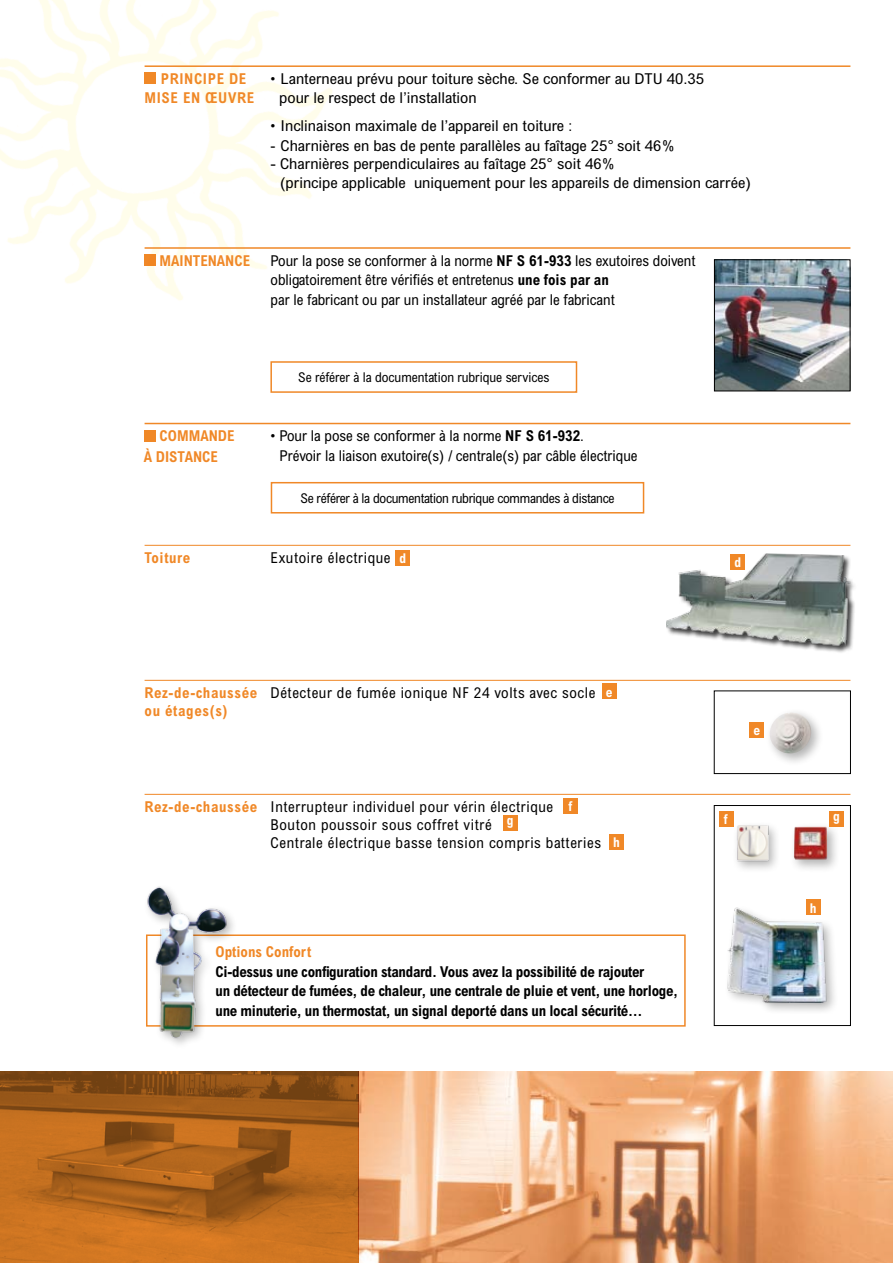
<style>
.page{position:relative;width:893px;height:1263px;background:#fff}
.page>*{position:absolute;margin:0;border:0;box-sizing:border-box;transform-origin:0 0}
.t1{font:condensed 15px/19.5px "Arial";color:#000}
.t2{font:condensed 15px/18px "Arial";letter-spacing:.04em;color:#000}
.t3{font:700 condensed 15px/19.5px "Arial";letter-spacing:-.02em;color:#000}
.t4{font:condensed 15px/19.5px "Arial";color:#000;scale:1.1 1}
.t5{font:700 condensed 15px "Arial";color:#f08827}
.t6{font:700 condensed 15px "Arial";letter-spacing:.04em;color:#f08827}
.t7{font:condensed 13.5px "Arial";letter-spacing:-.02em;color:#000}
.t8{font:condensed 13.5px "Arial";color:#000}
.t9{font:700 condensed 13.5px "Arial";color:#fff}
.s1{font-weight:700}
.s2{font-weight:700;color:#f08827}
</style>
<div class="page">
<div style="left:146px;top:934px;width:540px;height:93px;border:2px solid #f08827"></div>
<img style="left:146px;top:886px;width:150px;height:158px">
<img style="left:0;top:0;width:332px;height:300px">
<hr style="left:145px;top:65px;width:705px;height:2px;background:#f08827">
<hr style="left:145px;top:247px;width:705px;height:2px;background:#f08827">
<hr style="left:145px;top:423px;width:705px;height:1px;background:#f08827">
<hr style="left:145px;top:545px;width:705px;height:1px;background:#f08827">
<hr style="left:145px;top:680px;width:705px;height:1px;background:#f08827">
<hr style="left:145px;top:794px;width:705px;height:1px;background:#f08827">
<div style="left:145px;top:73px;width:11px;height:11px;background:#f08827"></div>
<div style="left:145px;top:254px;width:11px;height:12px;background:#f08827"></div>
<div style="left:145px;top:430px;width:11px;height:11px;background:#f08827"></div>
<img style="left:0;top:1071px;width:893px;height:192px">
<img style="left:716px;top:261px;width:132px;height:128px">
<div style="left:714px;top:259px;width:136px;height:132px;border:1px solid #000"></div>
<div style="left:270px;top:361px;width:307px;height:32px;border:2px solid #f08827"></div>
<div style="left:271px;top:482px;width:373px;height:31px;border:2px solid #f08827"></div>
<div style="left:395px;top:550px;width:15px;height:16px;background:#f08827"></div>
<div style="left:563px;top:798px;width:15px;height:16px;background:#f08827"></div>
<div style="left:732px;top:820px;width:108px;height:53px;background:#000;opacity:.3"></div>
<img style="left:823px;top:827px;width:4px;height:33px">
<img style="left:688px;top:793px;width:135px;height:99px">
<div style="left:765px;top:708px;width:59px;height:58px;background:#000;opacity:.3"></div>
<img style="left:770px;top:712px;width:41px;height:41px">
<img style="left:727px;top:907px;width:108px;height:104px">
<div style="left:714px;top:805px;width:137px;height:221px;border:1px solid #000"></div>
<div style="left:714px;top:690px;width:137px;height:84px;border:1px solid #000"></div>
<div style="left:602px;top:684px;width:15px;height:15px;background:#f08827"></div>
<div style="left:749px;top:722px;width:15px;height:16px;background:#f08827"></div>
<div style="left:719px;top:811px;width:14px;height:16px;background:#f08827"></div>
<div style="left:503px;top:815px;width:15px;height:16px;background:#f08827"></div>
<div style="left:829px;top:811px;width:15px;height:15px;background:#f08827"></div>
<div style="left:609px;top:834px;width:15px;height:16px;background:#f08827"></div>
<div style="left:806px;top:899px;width:15px;height:16px;background:#f08827"></div>
<img style="left:667px;top:544px;width:188px;height:109px">
<p class="t5" style="left:161px;top:70px;width:18px">Principe</p>
<p class="t5" style="left:229px;top:70px;width:9px">de</p>
<p class="t1" style="left:271px;top:69px;width:435px">• Lanterneau prévu pour toiture sèche. Se conformer au DTU 40.35</p>
<p class="t5" style="left:145px;top:89px;width:9px">mise</p>
<p class="t5" style="left:183px;top:89px;width:44px">en œuvre</p>
<p class="t4" style="left:279px;top:88px;width:181px">pour le respect de l’installation</p>
<p class="t1" style="left:271px;top:116px;width:303px">• Inclinaison maximale de l’appareil en toiture :</p>
<p class="t1" style="left:271px;top:136px;width:406px">- Charnières en bas de pente parallèles au faîtage 25° soit 46%</p>
<p class="t4" style="left:280px;top:154px;width:429px;text-indent:-10px">- Charnières perpendiculaires au faîtage 25° soit 46%<br>(principe applicable uniquement pour les appareils de dimension carrée)</p>
<p class="t5" style="left:160px;top:252px;width:92px">MAINTENANCE</p>
<p class="t1" style="left:271px;top:250px;width:426px">Pour la pose se conformer à la norme <span class="s1">NF S 61-933</span> les exutoires doivent obligatoirement être vérifiés et entretenus <span class="s1">une fois par an<br></span>par le fabricant ou par un installateur agréé par le fabricant</p>
<p class="t8" style="left:298px;top:369px;width:253px">Se référer à la documentation rubrique services</p>
<p class="t5" style="left:160px;top:427px;width:11px">commande</p>
<p class="t1" style="left:279px;top:426px;width:360px;text-indent:-9px">• Pour la pose se conformer à la norme <span class="s1">NF S 61-932</span>.<br>Prévoir la liaison exutoire(s) / centrale(s) par câble électrique</p>
<p class="t5" style="left:144px;top:448px;width:21px">Àdistance</p>
<p class="t7" style="left:300px;top:490px;width:315px">Se référer à la documentation rubrique commandes à distance</p>
<p class="t6" style="left:145px;top:548px;width:47px">Toiture</p>
<p class="t2" style="left:271px;top:548px;width:121px">Exutoire électrique</p>
<p class="t9" style="left:399px;top:551px;width:8px">d</p>
<p class="t2" style="left:145px;top:683px;width:452px"><span class="s2">Rez-de-chaussée</span> Détecteur de fumée ionique NF 24 volts avec socle <span class="s2">ou étages(s)</span></p>
<p class="t9" style="left:606px;top:684px;width:8px">e</p>
<p class="t9" style="left:735px;top:555px;width:8px">d</p>
<p class="t9" style="left:753px;top:723px;width:8px">e</p>
<p class="t2" style="left:271px;top:797px;width:332px;text-indent:-126px"><span class="s2">Rez-de-chaussée</span> Interrupteur individuel pour vérin électrique<br>Bouton poussoir sous coffret vitré<br>Centrale électrique basse tension compris batteries</p>
<p class="t9" style="left:569px;top:799px;width:5px">f</p>
<p class="t9" style="left:507px;top:813px;width:8px">g</p>
<p class="t9" style="left:724px;top:812px;width:5px">f</p>
<p class="t9" style="left:833px;top:808px;width:8px">g</p>
<p class="t9" style="left:613px;top:835px;width:8px">h</p>
<p class="t5" style="left:216px;top:943px;width:97px">Options Confort</p>
<p class="t3" style="left:216px;top:961px;width:464px">Ci-dessus une configuration standard. Vous avez la possibilité de rajouter<br>un détecteur de fumées, de chaleur, une centrale de pluie et vent, une horloge, une minuterie, un thermostat, un signal deporté dans un local sécurité...</p>
<p class="t9" style="left:810px;top:900px;width:8px">h</p>
</div>
